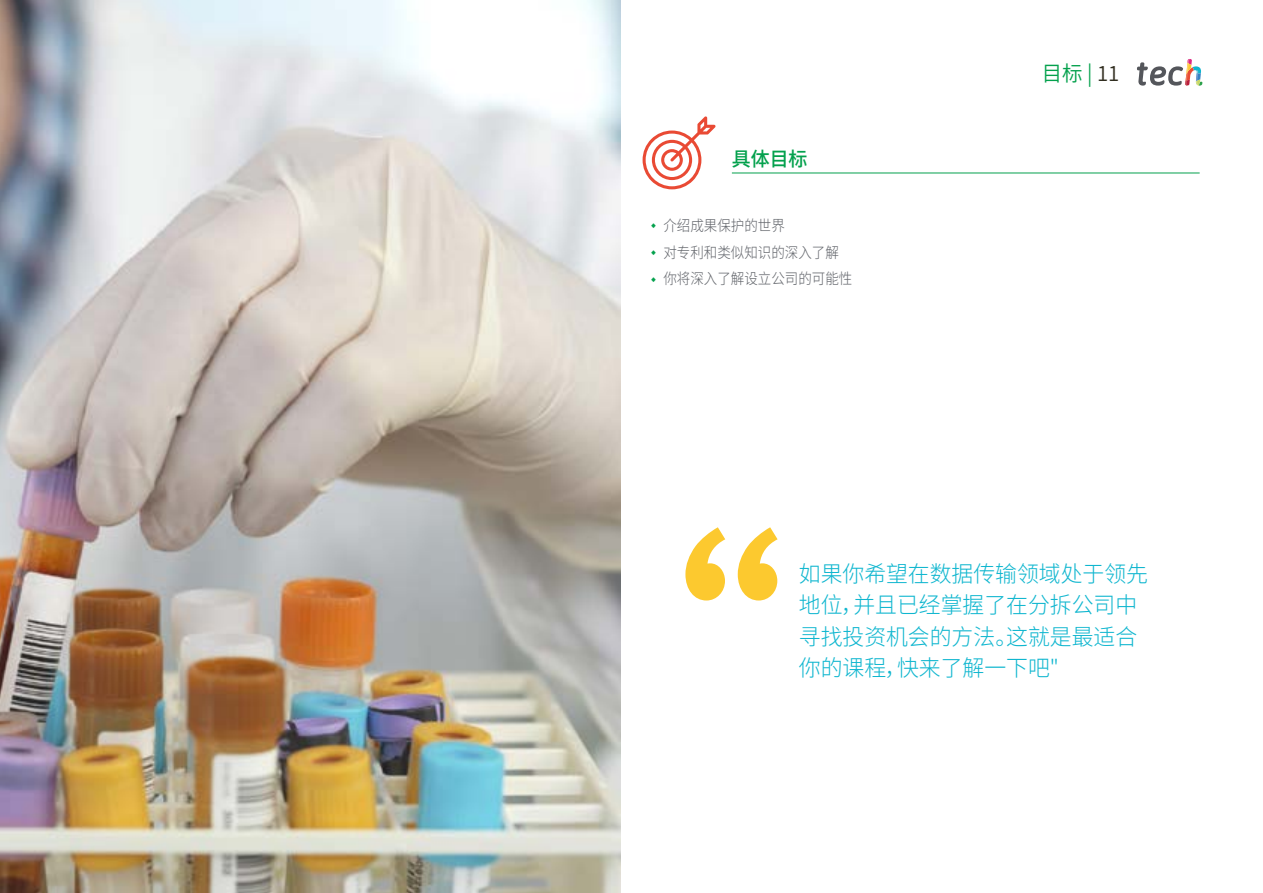
<style>
.page{position:relative;width:1263px;height:893px;background:#fff}
.page>*{position:absolute;margin:0;border:0;box-sizing:border-box;transform-origin:0 0}
.t1{font:300 22.5px/31.5px "Source Han Sans CN";color:#0fb6cf}
.t2{font:21px "Source Han Sans CN";color:#04a14d}
.t3{font:500 19.5px "Source Han Sans CN";color:#04a14d}
.t4{font:300 15px/26.7px "Source Han Sans CN";color:#61646a;scale:.9 1}
.s1{color:#312e20}
</style>
<div class="page">
<svg style="left:643px;top:116px;width:73px;height:73px"></svg>
<hr style="left:732px;top:173px;width:468px;height:1px;background:#04a14d">
<img style="left:0;top:0;width:621px;height:893px">
<svg style="left:685px;top:527px;width:92px;height:73px"></svg>
<svg style="left:1137px;top:59px;width:65px;height:27px"></svg>
<p class="t3" style="left:732px;top:147px;width:77px">具体目标</p>
<p class="t4" style="left:663px;top:212px;width:211px">介绍成果保护的世界<br>对专利和类似知识的深入了解你将深入了解设立公司的可能性</p>
<p class="t2" style="left:1042px;top:61px;width:79px">目标 | <span class="s1">11</span></p>
<p class="t1" style="left:799px;top:558px;width:351px">如果你希望在数据传输领域处于领先地位，并且已经掌握了在分拆公司中寻找投资机会的方法。这就是最适合你的课程，快来了解一下吧"</p>
</div>
